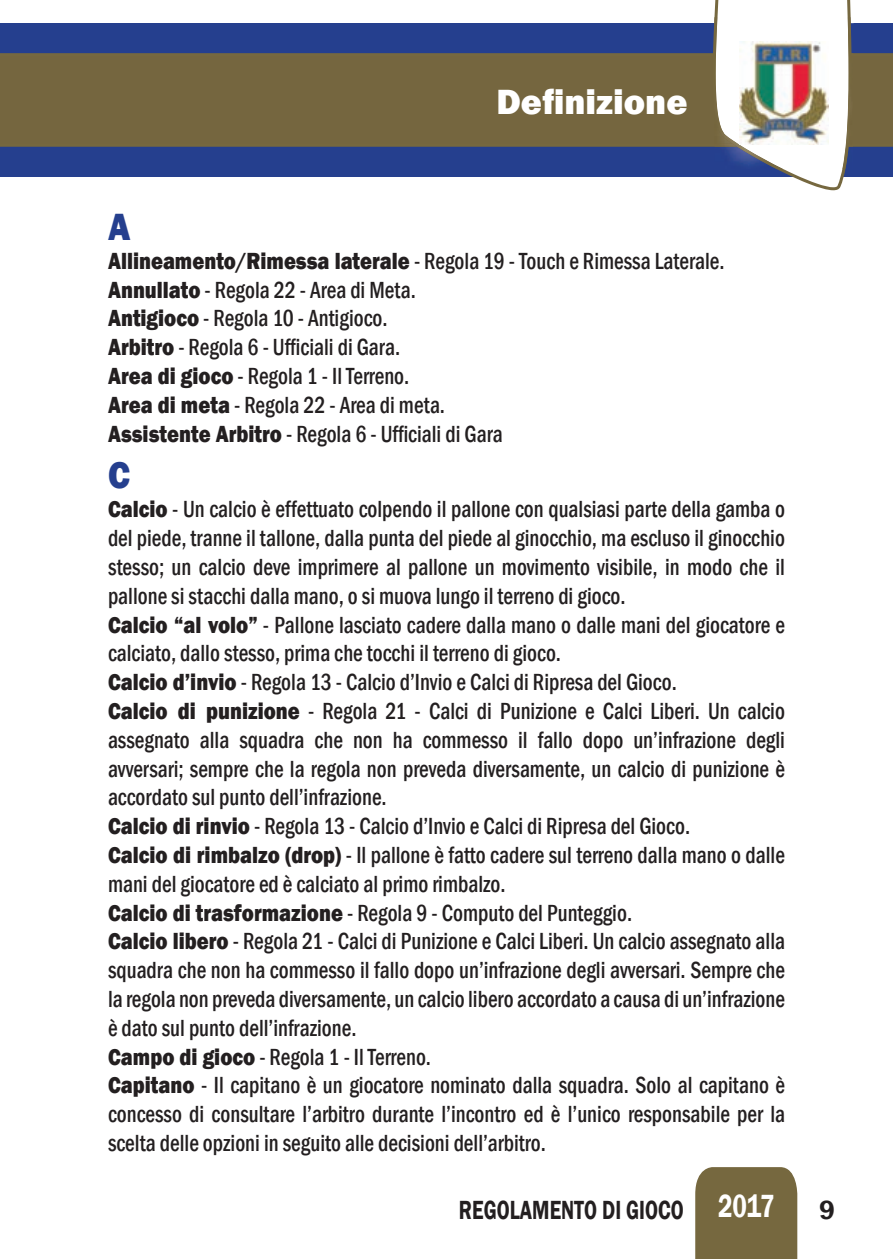
<style>
.page{position:relative;width:893px;height:1259px;background:#fff}
.page>*{position:absolute;margin:0;border:0;box-sizing:border-box;transform-origin:0 0}
.t1{font:800 39px "Franklin Gothic";color:#253f8e;scale:.9 1}
.t2{font:800 36px "Franklin Gothic";color:#fff}
.t3{font:600 27px "Franklin Gothic";color:#231f20;scale:.75 1}
.t4{font:600 27px "Franklin Gothic";color:#231f20}
.t5{font:500 condensed 24px/28.8px "Franklin Gothic";color:#231f20;scale:.9 1}
.s1{font-weight:800;font-stretch:normal}
.s2{font-size:33px;color:#fff}
</style>
<div class="page">
<div style="left:0;top:23px;width:893px;height:153px;background:#253f8e"></div>
<div style="left:0;top:55px;width:893px;height:90px;background:#75663f"></div>
<hr style="left:0;top:53px;width:893px;height:3px;background:#76683f">
<hr style="left:0;top:144px;width:893px;height:3px;background:#76683f">
<div style="left:695px;top:1167px;width:102px;height:92px;background:#76683f"></div>
<svg style="left:707px;top:0;width:149px;height:191px"></svg>
<img style="left:714px;top:17px;width:137px;height:152px">
<img style="left:740px;top:41px;width:88px;height:103px">
<h2 class="t2" style="left:496px;top:78px;width:193px">Definizione</h2>
<h1 class="t1" style="left:108px;top:202px;width:26px">A</h1>
<p class="t5" style="left:108px;top:246px;width:687px"><span class="s1">Allineamento/Rimessa laterale</span> - Regola 19 - Touch e Rimessa Laterale.<br><span class="s1">Annullato</span> - Regola 22 - Area di Meta.<br><span class="s1">Antigioco</span> - Regola 10 - Antigioco.<br><span class="s1">Arbitro</span> - Regola 6 - Ufficiali di Gara.<br><span class="s1">Area di gioco</span> - Regola 1 - Il Terreno.<br><span class="s1">Area di meta</span> - Regola 22 - Area di meta.<br><span class="s1">Assistente Arbitro</span> - Regola 6 - Ufficiali di Gara</p>
<h1 class="t1" style="left:108px;top:450px;width:26px">C</h1>
<p class="t5" style="left:108px;top:495px;width:754px"><span class="s1">Calcio</span> - Un calcio è effettuato colpendo il pallone con qualsiasi parte della gamba o del piede, tranne il tallone, dalla punta del piede al ginocchio, ma escluso il ginocchio stesso; un calcio deve imprimere al pallone un movimento visibile, in modo che il pallone si stacchi dalla mano, o si muova lungo il terreno di gioco.<br><span class="s1">Calcio “al volo”</span> - Pallone lasciato cadere dalla mano o dalle mani del giocatore e calciato, dallo stesso, prima che tocchi il terreno di gioco.<br><span class="s1">Calcio d’invio</span> - Regola 13 - Calcio d’Invio e Calci di Ripresa del Gioco.<br><span class="s1">Calcio di punizione</span> - Regola 21 - Calci di Punizione e Calci Liberi. Un calcio assegnato alla squadra che non ha commesso il fallo dopo un’infrazione degli avversari; sempre che la regola non preveda diversamente, un calcio di punizione è accordato sul punto dell’infrazione.<br><span class="s1">Calcio di rinvio</span> - Regola 13 - Calcio d’Invio e Calci di Ripresa del Gioco.<br><span class="s1">Calcio di rimbalzo (drop)</span> - Il pallone è fatto cadere sul terreno dalla mano o dalle mani del giocatore ed è calciato al primo rimbalzo.<br><span class="s1">Calcio di trasformazione</span> - Regola 9 - Computo del Punteggio.<br><span class="s1">Calcio libero</span> - Regola 21 - Calci di Punizione e Calci Liberi. Un calcio assegnato alla squadra che non ha commesso il fallo dopo un’infrazione degli avversari. Sempre che la regola non preveda diversamente, un calcio libero accordato a causa di un’infrazione è dato sul punto dell’infrazione.<br><span class="s1">Campo di gioco</span> - Regola 1 - Il Terreno.<br><span class="s1">Capitano</span> - Il capitano è un giocatore nominato dalla squadra. Solo al capitano è concesso di consultare l’arbitro durante l’incontro ed è l’unico responsabile per la scelta delle opzioni in seguito alle decisioni dell’arbitro.</p>
<p class="t3" style="left:459px;top:1193px;width:422px">REGOLAMENTO DI GIOCO <span class="s2">2017</span></p>
<p class="t4" style="left:819px;top:1193px;width:17px">9</p>
</div>
